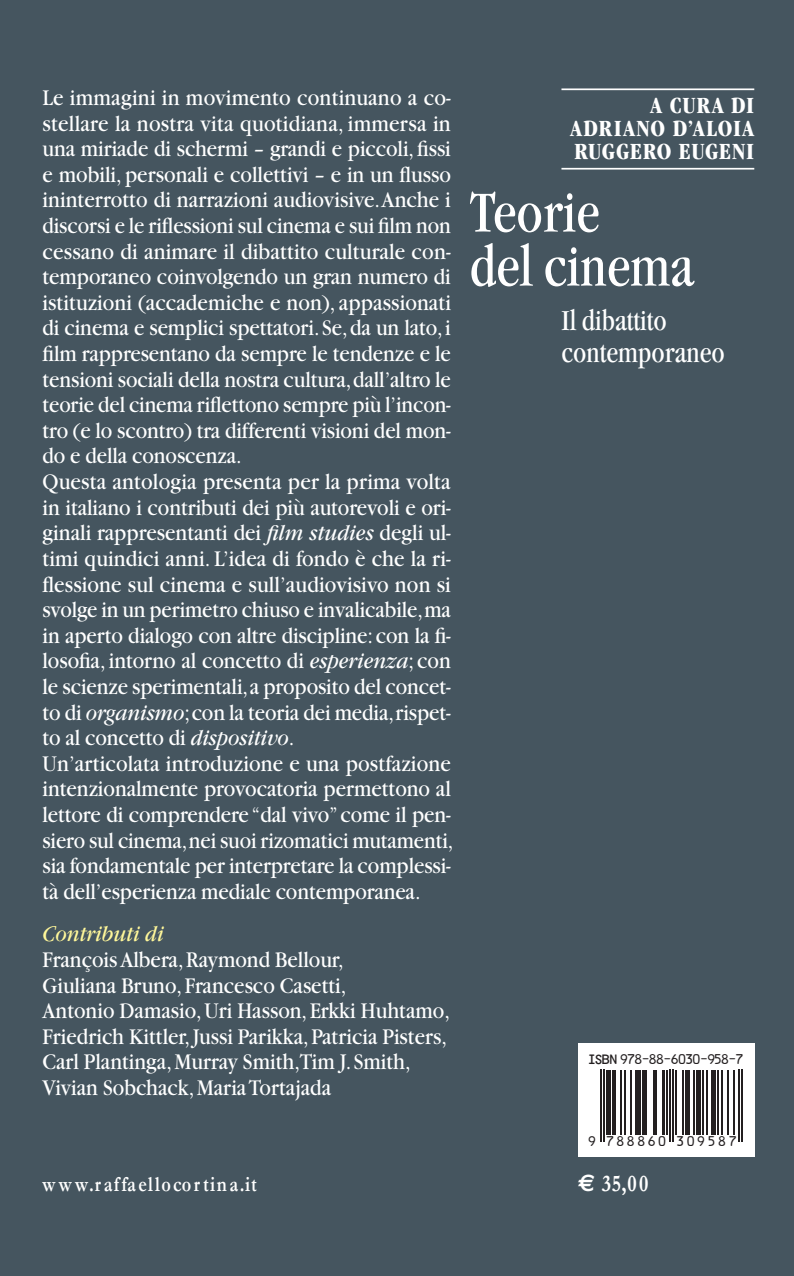
<style>
.page{position:relative;width:794px;height:1276px;background:#45555f}
.page>*{position:absolute;margin:0;border:0;box-sizing:border-box;transform-origin:0 0}
.t1{font:condensed 60px/54px "Garamond";color:#fff}
.t2{font:condensed 30px/32px "Garamond";color:#fff}
.t3{font:700 condensed 24px/23px "Garamond";letter-spacing:.03em;color:#fff;text-align:justify}
.t4{font:700 24px "Garamond";color:#fff;scale:.83 1}
.t5{font:23.4px/25.6px "Garamond";letter-spacing:-.005em;color:#fff;scale:.91 1}
.t6{font:23.4px/25.6px "Garamond";letter-spacing:-.005em;color:#fff;scale:.9 1}
.t7{font:italic 23.4px "Garamond";color:#fff79a;scale:.9 1}
.t8{font:700 22px "Garamond";letter-spacing:.11em;color:#fff;scale:.83 1}
.s1{font-style:italic}
.s2{font-family:"Euro Sans"}
</style>
<div class="page">
<div style="left:578px;top:1043px;width:176px;height:114px;background:#fff"></div>
<hr style="left:600px;top:1069px;width:2px;height:73px;background:#231f20">
<hr style="left:603px;top:1069px;width:2px;height:73px;background:#231f20">
<div style="left:606px;top:1069px;width:5px;height:65px;background:#231f20"></div>
<hr style="left:612px;top:1069px;width:3px;height:65px;background:#231f20">
<hr style="left:620px;top:1069px;width:1px;height:65px;background:#231f20">
<hr style="left:624px;top:1069px;width:2px;height:65px;background:#231f20">
<hr style="left:630px;top:1069px;width:2px;height:65px;background:#231f20">
<hr style="left:635px;top:1069px;width:1px;height:65px;background:#231f20">
<hr style="left:637px;top:1069px;width:4px;height:65px;background:#231f20">
<div style="left:642px;top:1069px;width:5px;height:65px;background:#231f20"></div>
<hr style="left:653px;top:1069px;width:1px;height:65px;background:#231f20">
<hr style="left:656px;top:1069px;width:1px;height:65px;background:#231f20">
<hr style="left:661px;top:1069px;width:3px;height:65px;background:#231f20">
<hr style="left:666px;top:1069px;width:1px;height:65px;background:#231f20">
<hr style="left:669px;top:1069px;width:1px;height:73px;background:#231f20">
<hr style="left:672px;top:1069px;width:1px;height:73px;background:#231f20">
<hr style="left:675px;top:1069px;width:1px;height:65px;background:#231f20">
<hr style="left:682px;top:1069px;width:2px;height:65px;background:#231f20">
<div style="left:685px;top:1069px;width:5px;height:65px;background:#231f20"></div>
<hr style="left:693px;top:1069px;width:1px;height:65px;background:#231f20">
<hr style="left:696px;top:1069px;width:4px;height:65px;background:#231f20">
<hr style="left:702px;top:1069px;width:1px;height:65px;background:#231f20">
<hr style="left:706px;top:1069px;width:2px;height:65px;background:#231f20">
<hr style="left:711px;top:1069px;width:4px;height:65px;background:#231f20">
<hr style="left:717px;top:1069px;width:1px;height:65px;background:#231f20">
<hr style="left:721px;top:1069px;width:2px;height:65px;background:#231f20">
<hr style="left:727px;top:1069px;width:2px;height:65px;background:#231f20">
<hr style="left:733px;top:1069px;width:2px;height:65px;background:#231f20">
<hr style="left:738px;top:1069px;width:1px;height:73px;background:#231f20">
<hr style="left:741px;top:1069px;width:1px;height:73px;background:#231f20">
<hr style="left:561px;top:88px;width:193px;height:2px;background:#fff">
<hr style="left:561px;top:168px;width:193px;height:2px;background:#fff">
<p class="t5" style="left:43px;top:85px;width:453px">Le immagini in movimento continuano a co&shy;stellare la nostra vita quotidiana, immersa in una miriade di schermi – grandi e piccoli, fissi e mobili, personali e collettivi – e in un flusso ininterrotto di narrazioni audiovisive. Anche i discorsi e le riflessioni sul cinema e sui film non cessano di animare il dibattito culturale con&shy;temporaneo coinvolgendo un gran numero di istituzioni (accademiche e non), appassionati di cinema e semplici spettatori. Se, da un lato, i film rappresentano da sempre le tendenze e le tensioni sociali della nostra cultura, dall’altro le teorie del cinema riflettono sempre più l’incon&shy;tro (e lo scontro) tra differenti visioni del mon&shy;do e della conoscenza.<br>Questa antologia presenta per la prima volta in italiano i contributi dei più autorevoli e ori&shy;ginali rappresentanti dei <span class="s1">film studies</span> degli ul&shy;timi quindici anni. L’idea di fondo è che la ri&shy;flessione sul cinema e sull’audiovisivo non si svolge in un perimetro chiuso e invalicabile, ma in aperto dialogo con altre discipline: con la fi&shy;losofia, intorno al concetto di <span class="s1">esperienza</span>; con le scienze sperimentali, a proposito del concet&shy;to di <span class="s1">organismo</span>; con la teoria dei media, rispet&shy;to al concetto di <span class="s1">dispositivo</span>.<br>Un’articolata introduzione e una postfazione intenzionalmente provocatoria permettono al lettore di comprendere “dal vivo” come il pen&shy;siero sul cinema, nei suoi rizomatici mutamenti, sia fondamentale per interpretare la complessi&shy;tà dell’esperienza mediale contemporanea.</p>
<p class="t7" style="left:43px;top:922px;width:136px">Contributi di</p>
<p class="t6" style="left:43px;top:947px;width:454px">François Albera, Raymond Bellour,<br>Giuliana Bruno, Francesco Casetti,<br>Antonio Damasio, Uri Hasson, Erkki Huhtamo, Friedrich Kittler, Jussi Parikka, Patricia Pisters, Carl Plantinga, Murray Smith,Tim J. Smith, Vivian Sobchack, Maria Tortajada</p>
<p class="t3" style="left:570px;top:94px;width:186px;text-indent:80px">A CURA DI ADRIANO D’ALOIA RUGGERO EUGENI</p>
<h1 class="t1" style="left:469px;top:185px;width:225px">Teorie<br>del cinema</h1>
<p class="t2" style="left:561px;top:304px;width:165px">Il dibattito contemporaneo</p>
<p class="t8" style="left:43px;top:1170px;width:260px">www.raffaellocortina.it</p>
<p class="t4" style="left:578px;top:1169px;width:86px"><span class="s2">E</span> 35,00</p>
</div>
